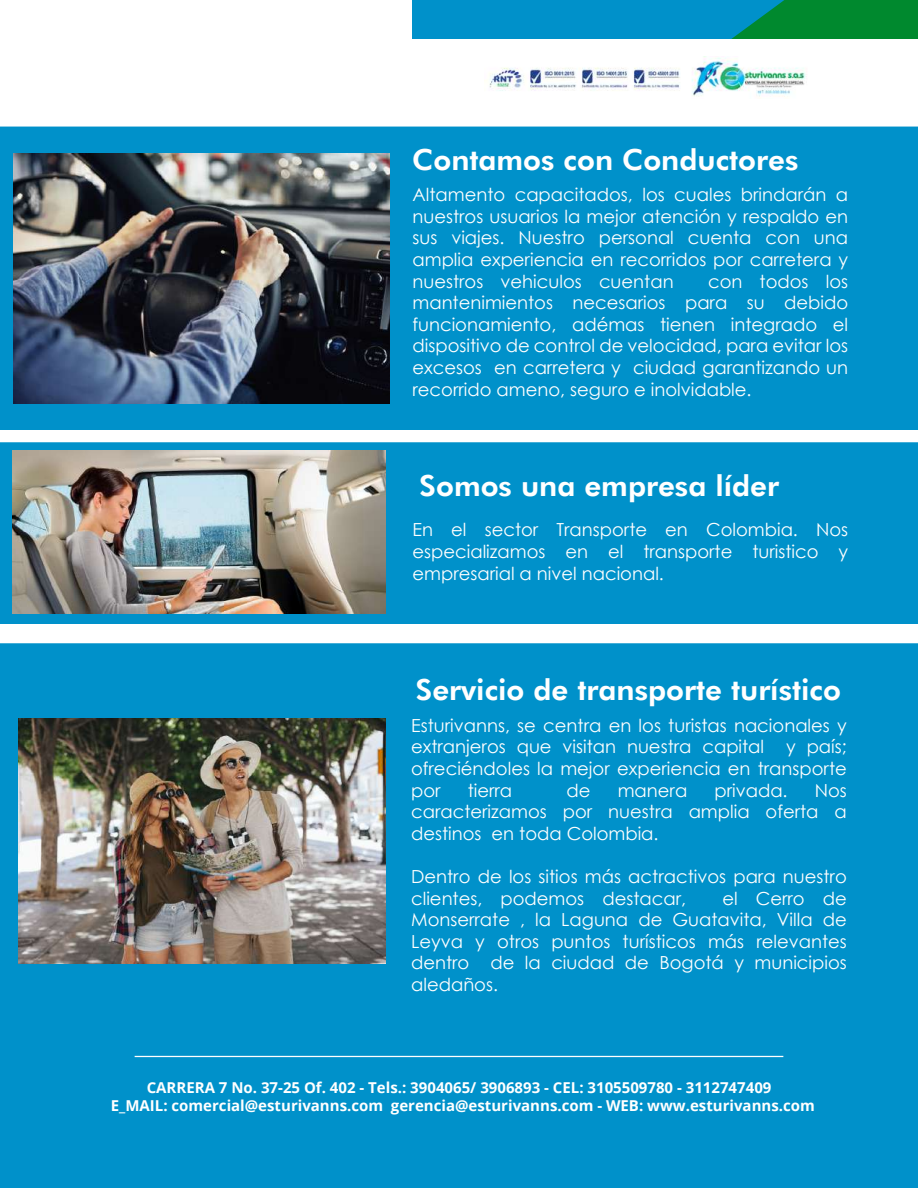
<style>
.page{position:relative;width:918px;height:1188px;background:#fff}
.page>*{position:absolute;margin:0;border:0;box-sizing:border-box;transform-origin:0 0}
.t1{font:700 28.5px "Futura BT";color:#fff}
.t2{font:18px/21.6px "Century Gothic";color:#fff;text-align:justify}
.t3{font:700 15px/18px "Open Sans";color:#fff;text-align:center}
</style>
<div class="page">
<div style="left:0;top:127px;width:918px;height:303px;background:#0091ca"></div>
<div style="left:0;top:442px;width:918px;height:182px;background:#0091ca"></div>
<div style="left:0;top:643px;width:918px;height:545px;background:#0091ca"></div>
<div style="left:412px;top:0;width:432px;height:39px;background:#0091ca"></div>
<img style="left:485px;top:56px;width:321px;height:41px">
<svg style="left:731px;top:0;width:187px;height:39px;background:#008a44"></svg>
<hr style="left:135px;top:1056px;width:648px;height:1px;background:#fff">
<img style="left:14px;top:153px;width:376px;height:251px">
<img style="left:18px;top:718px;width:367px;height:245px">
<img style="left:13px;top:451px;width:372px;height:163px">
<h1 class="t1" style="left:412px;top:142px;width:388px">Contamos con Conductores</h1>
<p class="t2" style="left:412px;top:184px;width:437px">Altamento capacitados, los cuales brindarán a nuestros usuarios la mejor atención y respaldo en sus viajes. Nuestro personal cuenta con una amplia experiencia en recorridos por carretera y nuestros vehiculos cuentan</p>
<p class="t2" style="left:412px;top:270px;width:437px;text-indent:296px">con todos los mantenimientos necesarios para su debido funcionamiento, adémas tienen integrado el dispositivo de control de velocidad, para evitar los excesos en carretera y ciudad garantizando un recorrido ameno, seguro e inolvidable.</p>
<h1 class="t1" style="left:420px;top:468px;width:361px">Somos una empresa líder</h1>
<p class="t2" style="left:412px;top:519px;width:437px">En el sector Transporte en Colombia. Nos especializamos en el transporte turistico y empresarial a nivel nacional.</p>
<h1 class="t1" style="left:416px;top:673px;width:427px">Servicio de transporte turístico</h1>
<p class="t2" style="left:411px;top:714px;width:437px">Esturivanns, se centra en los turistas nacionales y extranjeros que visitan nuestra capital y país; ofreciéndoles la mejor experiencia en transporte por</p>
<p class="t2" style="left:468px;top:779px;width:46px">tierra</p>
<p class="t2" style="left:567px;top:779px;width:26px">de</p>
<p class="t2" style="left:618px;top:779px;width:71px">manera</p>
<p class="t2" style="left:714px;top:779px;width:75px">privada.</p>
<p class="t2" style="left:411px;top:779px;width:437px;text-indent:404px">Nos caracterizamos por nuestra amplia oferta a destinos en toda Colombia.</p>
<p class="t2" style="left:411px;top:865px;width:437px">Dentro de los sitios más actractivos para nuestro clientes, podemos destacar,</p>
<p class="t2" style="left:411px;top:887px;width:437px;text-indent:311px">el Cerro de Monserrate , la Laguna de Guatavita, Villa de Leyva y otros puntos turísticos más relevantes dentro de la ciudad de Bogotá y municipios aledaños.</p>
<p class="t3" style="left:111px;top:1078px;width:705px">CARRERA 7 No. 37-25 Of. 402 - Tels.: 3904065/ 3906893 - CEL: 3105509780 - 3112747409<br>E_MAIL: comercial@esturivanns.com gerencia@esturivanns.com - WEB: www.esturivanns.com</p>
</div>
